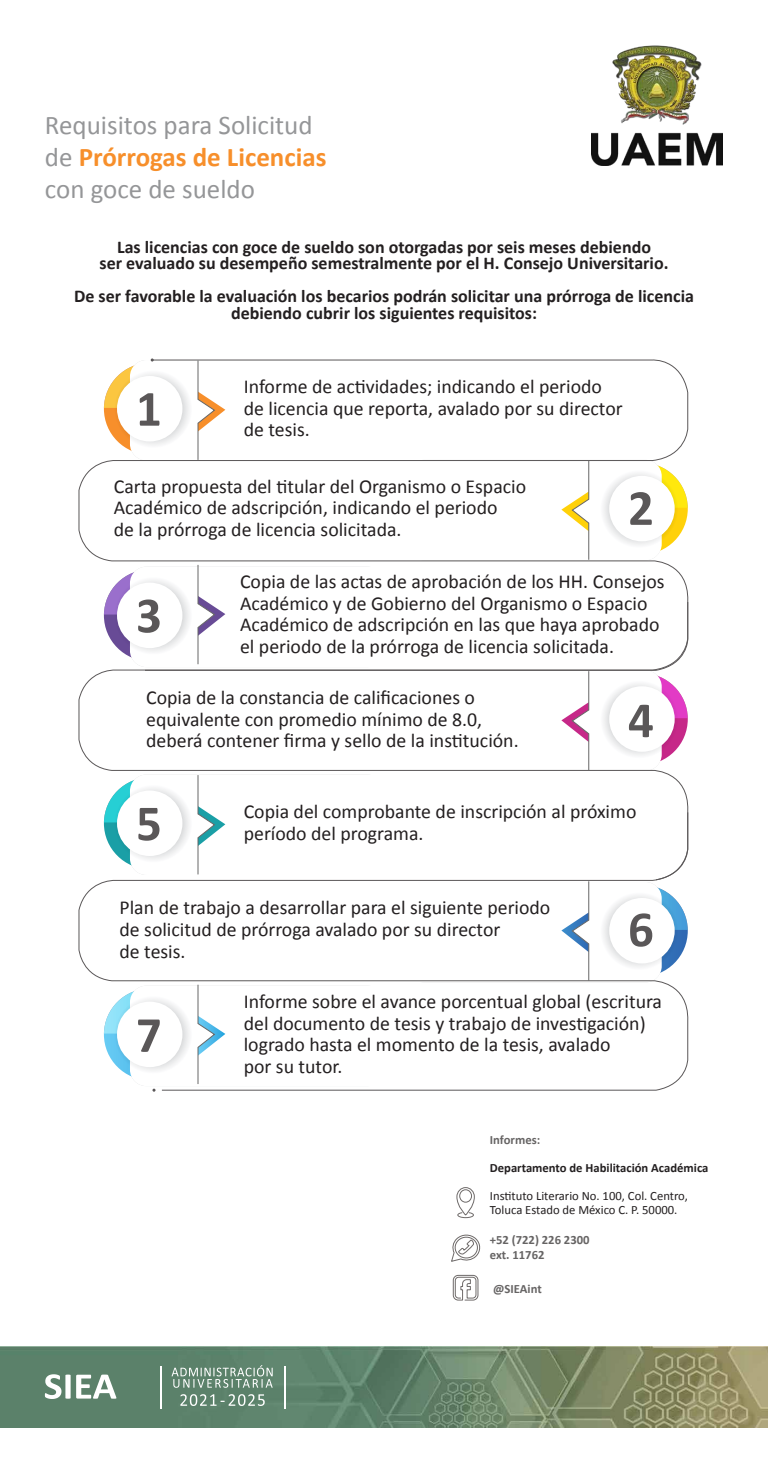
<style>
.page{position:relative;width:768px;height:1472px;background:#fff}
.page>*{position:absolute;margin:0;border:0;box-sizing:border-box;transform-origin:0 0}
.t1{font:700 50.93px "Calibri";color:#5a5758}
.t2{font:27px/32.2px "Calibri";color:#959698}
.t3{font:19.8px/21.6px "Calibri";color:#231f20}
.t4{font:700 18px/16.5px "Calibri";color:#231f20;text-align:center}
.t5{font:12.67px/14px "Calibri";color:#231f20}
.t6{font:700 12.67px/15.1px "Calibri";color:#666464}
.t7{font:700 12.67px "Calibri";color:#231f20}
.s1{font-weight:700;color:#f78f2b}
</style>
<div class="page">
<img style="left:592px;top:45px;width:131px;height:120px">
<img style="left:0;top:1346px;width:768px;height:80px">
<svg style="left:45px;top:1374px;width:71px;height:24px"></svg>
<svg style="left:172px;top:1364px;width:101px;height:23px;background:#7f9d8a"></svg>
<svg style="left:180px;top:1394px;width:85px;height:11px"></svg>
<hr style="left:161px;top:1365px;width:1px;height:42px;background:#fff">
<hr style="left:284px;top:1365px;width:1px;height:42px;background:#fff">
<svg style="left:78px;top:359px;width:611px;height:242px"></svg>
<svg style="left:78px;top:601px;width:611px;height:210px"></svg>
<svg style="left:78px;top:811px;width:611px;height:279px"></svg>
<svg style="left:104px;top:358px;width:121px;height:102px"></svg>
<svg style="left:104px;top:564px;width:121px;height:101px"></svg>
<svg style="left:104px;top:774px;width:121px;height:101px"></svg>
<svg style="left:104px;top:984px;width:121px;height:107px"></svg>
<svg style="left:561px;top:880px;width:29px;height:101px"></svg>
<svg style="left:561px;top:670px;width:29px;height:101px"></svg>
<svg style="left:561px;top:459px;width:29px;height:101px"></svg>
<svg style="left:453px;top:1274px;width:26px;height:26px"></svg>
<svg style="left:451px;top:1234px;width:29px;height:27px"></svg>
<svg style="left:456px;top:1187px;width:19px;height:31px"></svg>
<h2 class="t2" style="left:45px;top:107px;width:283px">Requisitos para Solicitud de <span class="s1">Prórrogas de Licencias </span>con goce de sueldo</h2>
<p class="t4" style="left:100px;top:238px;width:570px">Las licencias con goce de sueldo son otorgadas por seis meses debiendo<br>ser evaluado su desempeño semestralmente por el H. Consejo Universitario.</p>
<p class="t4" style="left:74px;top:287px;width:621px">De ser favorable la evaluación los becarios podrán solicitar una prórroga de licencia debiendo cubrir los siguientes requisitos:</p>
<h1 class="t1" style="left:136px;top:373px;width:27px">1</h1>
<p class="t3" style="left:244px;top:375px;width:380px">Informe de actividades; indicando el periodo de licencia que reporta, avalado por su director de tesis.</p>
<p class="t3" style="left:114px;top:474px;width:414px">Carta propuesta del titular del Organismo o Espacio<br>Académico de adscripción, indicando el periodo<br>de la prórroga de licencia solicitada.</p>
<p class="t3" style="left:240px;top:569px;width:426px">Copia de las actas de aprobación de los HH. Consejos Académico y de Gobierno del Organismo o Espacio Académico de adscripción en las que haya aprobado el periodo de la prórroga de licencia solicitada.</p>
<p class="t3" style="left:146px;top:686px;width:374px">Copia de la constancia de calificaciones o equivalente con promedio mínimo de 8.0, deberá contener firma y sello de la institución.</p>
<h1 class="t1" style="left:628px;top:472px;width:27px">2</h1>
<h1 class="t1" style="left:136px;top:579px;width:27px">3</h1>
<h1 class="t1" style="left:628px;top:684px;width:27px">4</h1>
<h1 class="t1" style="left:136px;top:787px;width:27px">5</h1>
<p class="t3" style="left:244px;top:799px;width:394px">Copia del comprobante de inscripción al próximo período del programa.</p>
<p class="t3" style="left:120px;top:896px;width:432px">Plan de trabajo a desarrollar para el siguiente periodo de solicitud de prórroga avalado por su director<br>de tesis.</p>
<p class="t3" style="left:244px;top:989px;width:420px">Informe sobre el avance porcentual global (escritura del documento de tesis y trabajo de investigación) logrado hasta el momento de la tesis, avalado<br>por su tutor.</p>
<h1 class="t1" style="left:628px;top:893px;width:27px">6</h1>
<h1 class="t1" style="left:136px;top:998px;width:27px">7</h1>
<p class="t6" style="left:490px;top:1131px;width:52px">Informes:</p>
<p class="t7" style="left:490px;top:1158px;width:220px">Departamento de Habilitación Académica</p>
<p class="t5" style="left:490px;top:1188px;width:200px">Instituto Literario No. 100, Col. Centro,<br>Toluca Estado de México C. P. 50000.</p>
<p class="t6" style="left:490px;top:1231px;width:101px">+52 (722) 226 2300 ext. 11762</p>
<p class="t6" style="left:493px;top:1280px;width:50px">@SIEAint</p>
</div>
